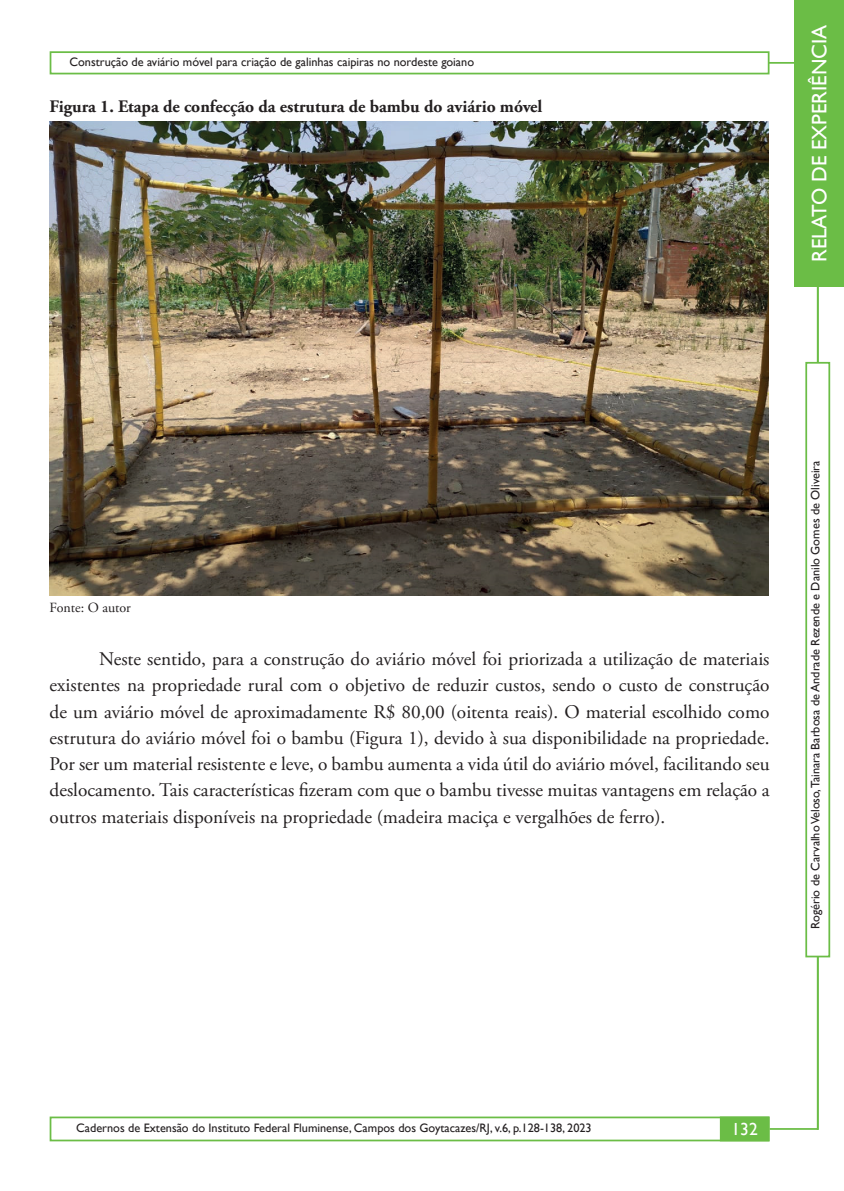
<style>
.page{position:relative;width:844px;height:1191px;background:#fff}
.page>*{position:absolute;margin:0;border:0;box-sizing:border-box;transform-origin:0 0}
.t1{font:21px "Gill Sans";color:#fff}
.t2{font:19.25px/26.2px "Adobe Garamond Pro";color:#231f20;text-align:justify}
.t3{font:700 17.5px "Adobe Garamond Pro";color:#231f20}
.t4{font:17.5px "Gill Sans";color:#fff}
.t5{font:14px "Adobe Garamond Pro";color:#231f20}
.t6{font:12.25px "Gill Sans";color:#231f20}
</style>
<div class="page">
<hr style="left:768px;top:62px;width:48px;height:2px;background:#6bbd46">
<div style="left:50px;top:1116px;width:719px;height:25px;border:2px solid #6bbd46"></div>
<hr style="left:769px;top:1128px;width:48px;height:1px;background:#6bbd46">
<div style="left:719px;top:1116px;width:50px;height:25px;background:#6bbd46;border:2px solid #6bbd46"></div>
<div style="left:50px;top:51px;width:719px;height:23px;border:2px solid #6bbd46"></div>
<hr style="left:816px;top:189px;width:2px;height:940px;background:#6bbd46">
<div style="left:805px;top:362px;width:25px;height:595px;background:#fff;border:2px solid #6bbd46"></div>
<div style="left:794px;top:0;width:49px;height:286px;background:#6bbd46"></div>
<img style="left:50px;top:121px;width:718px;height:474px">
<p class="t6" style="left:69px;top:55px;width:406px">Construção de aviário móvel para criação de galinhas caipiras no nordeste goiano</p>
<p class="t3" style="left:50px;top:96px;width:494px">Figura 1. Etapa de confecção da estrutura de bambu do aviário móvel</p>
<p class="t1" style="left:806px;top:262px;width:239px;rotate:-90deg">RELATO DE EXPERIÊNCIA</p>
<p class="t5" style="left:50px;top:599px;width:83px">Fonte: O autor</p>
<p class="t2" style="left:50px;top:646px;width:721px;text-indent:50px">Neste sentido, para a construção do aviário móvel foi priorizada a utilização de materiais existentes na propriedade rural com o objetivo de reduzir custos, sendo o custo de construção de um aviário móvel de aproximadamente R$ 80,00 (oitenta reais). O material escolhido como estrutura do aviário móvel foi o bambu (Figura 1), devido à sua disponibilidade na propriedade.<br>Por ser um material resistente e leve, o bambu aumenta a vida útil do aviário móvel, facilitando seu deslocamento. Tais características fizeram com que o bambu tivesse muitas vantagens em relação a outros materiais disponíveis na propriedade (madeira maciça e vergalhões de ferro).</p>
<p class="t6" style="left:808px;top:929px;width:470px;rotate:-90deg">Rogério de Carvalho Veloso,Tainara Barbosa de Andrade Rezende e Danilo Gomes de Oliveira</p>
<p class="t6" style="left:76px;top:1121px;width:517px">Cadernos de Extensão do Instituto Federal Fluminense, Campos dos Goytacazes/RJ, v.6, p.128-138, 2023</p>
<p class="t4" style="left:731px;top:1119px;width:28px">132</p>
</div>
